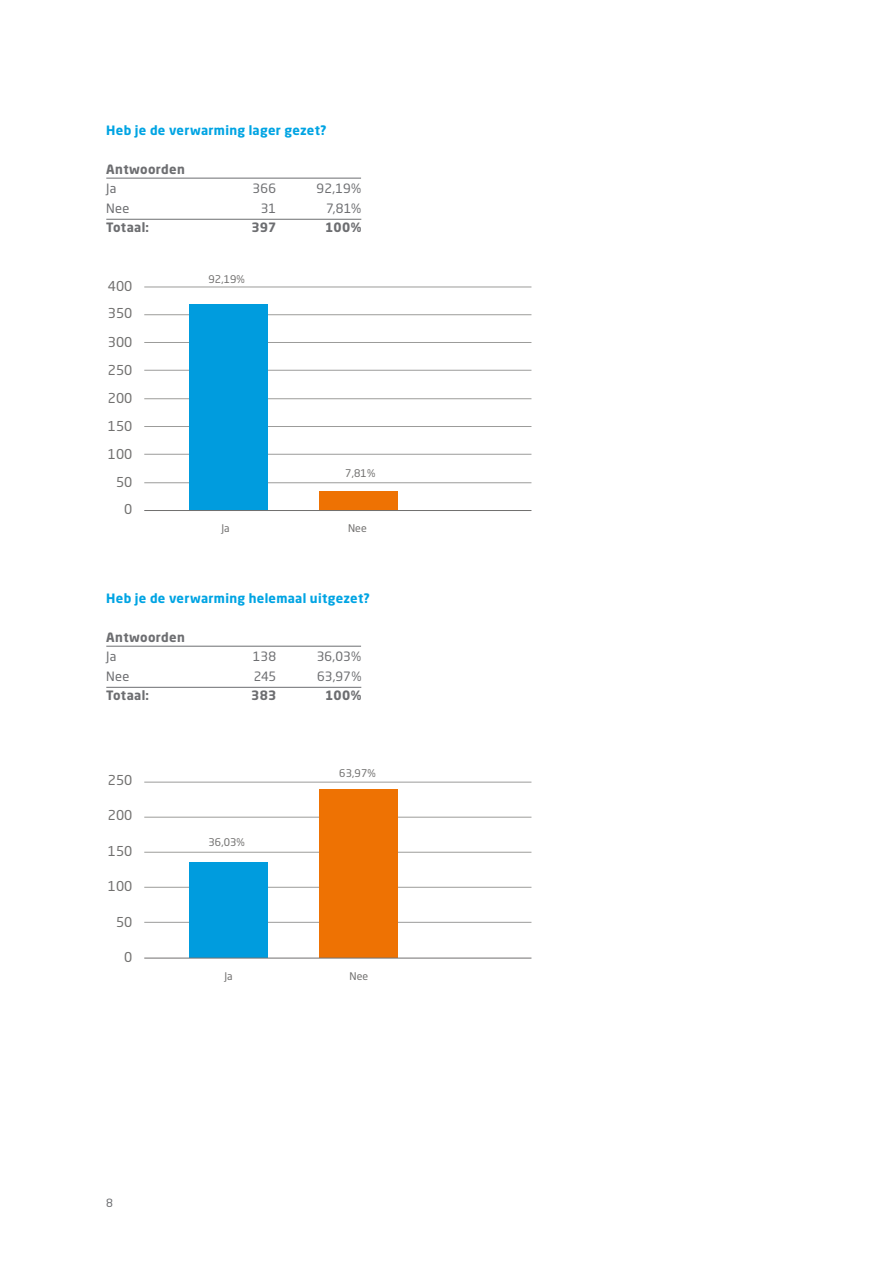
<style>
.page{position:relative;width:893px;height:1263px;background:#fff}
.page>*{position:absolute;margin:0;border:0;box-sizing:border-box;transform-origin:0 0}
.t1{font:13.5px "Neo Sans Pro";letter-spacing:.01em;color:#71706f}
.t2{font:700 12.75px "Neo Sans Pro";letter-spacing:.025em;color:#00a4e3}
.t3{font:700 12.75px "Neo Sans Pro";letter-spacing:.025em;color:#6d6e71}
.t4{font:12.75px "Neo Sans Pro";letter-spacing:.015em;color:#6d6e71}
.t5{font:11.25px "Neo Sans Pro";color:#6d6e71}
.t6{font:10.5px "Neo Sans Pro";letter-spacing:.01em;color:#71706f}
</style>
<div class="page">
<hr style="left:106px;top:178px;width:255px;height:1px;background:#6d6e71">
<hr style="left:106px;top:219px;width:255px;height:1px;background:#6d6e71">
<hr style="left:106px;top:646px;width:255px;height:1px;background:#6d6e71">
<hr style="left:106px;top:687px;width:255px;height:1px;background:#6d6e71">
<hr style="left:144px;top:782px;width:387px;height:1px;background:#9c9c9a">
<hr style="left:144px;top:817px;width:387px;height:1px;background:#9c9c9a">
<hr style="left:144px;top:852px;width:387px;height:1px;background:#9c9c9a">
<hr style="left:144px;top:887px;width:387px;height:1px;background:#9c9c9a">
<hr style="left:144px;top:922px;width:387px;height:1px;background:#9c9c9a">
<div style="left:319px;top:789px;width:79px;height:169px;background:#ee7203"></div>
<div style="left:190px;top:863px;width:78px;height:95px;background:#009cde"></div>
<hr style="left:144px;top:958px;width:387px;height:1px;background:#71706f">
<hr style="left:144px;top:482px;width:387px;height:1px;background:#9c9c9a">
<hr style="left:144px;top:454px;width:387px;height:1px;background:#9c9c9a">
<hr style="left:144px;top:426px;width:387px;height:1px;background:#9c9c9a">
<hr style="left:144px;top:398px;width:387px;height:1px;background:#9c9c9a">
<hr style="left:144px;top:370px;width:387px;height:1px;background:#9c9c9a">
<hr style="left:144px;top:342px;width:387px;height:1px;background:#9c9c9a">
<hr style="left:144px;top:314px;width:387px;height:1px;background:#9c9c9a">
<hr style="left:144px;top:287px;width:387px;height:1px;background:#9c9c9a">
<div style="left:319px;top:491px;width:79px;height:19px;background:#ee7203"></div>
<div style="left:190px;top:304px;width:78px;height:206px;background:#009cde"></div>
<hr style="left:144px;top:510px;width:387px;height:1px;background:#71706f">
<p class="t2" style="left:106px;top:122px;width:222px">Heb je de verwarming lager gezet?</p>
<p class="t3" style="left:106px;top:161px;width:80px">Antwoorden</p>
<p class="t4" style="left:106px;top:181px;width:12px">Ja</p>
<p class="t4" style="left:253px;top:181px;width:25px">366</p>
<p class="t4" style="left:317px;top:181px;width:46px">92,19%</p>
<p class="t4" style="left:106px;top:200px;width:25px">Nee</p>
<p class="t4" style="left:261px;top:200px;width:17px">31</p>
<p class="t4" style="left:326px;top:200px;width:37px">7,81%</p>
<p class="t3" style="left:106px;top:219px;width:44px">Totaal:</p>
<p class="t3" style="left:251px;top:219px;width:26px">397</p>
<p class="t3" style="left:325px;top:219px;width:38px">100%</p>
<p class="t1" style="left:108px;top:277px;width:26px">400</p>
<p class="t1" style="left:108px;top:305px;width:26px">350</p>
<p class="t1" style="left:108px;top:334px;width:26px">300</p>
<p class="t1" style="left:108px;top:361px;width:26px">250</p>
<p class="t1" style="left:108px;top:389px;width:26px">200</p>
<p class="t1" style="left:108px;top:418px;width:26px">150</p>
<p class="t1" style="left:108px;top:445px;width:26px">100</p>
<p class="t1" style="left:116px;top:473px;width:18px">50</p>
<p class="t1" style="left:124px;top:501px;width:10px">0</p>
<p class="t6" style="left:208px;top:272px;width:38px">92,19%</p>
<p class="t6" style="left:345px;top:467px;width:32px">7,81%</p>
<p class="t6" style="left:221px;top:522px;width:10px">Ja</p>
<p class="t6" style="left:348px;top:522px;width:20px">Nee</p>
<p class="t2" style="left:106px;top:590px;width:265px">Heb je de verwarming helemaal uitgezet?</p>
<p class="t3" style="left:106px;top:629px;width:80px">Antwoorden</p>
<p class="t4" style="left:106px;top:649px;width:12px">Ja</p>
<p class="t4" style="left:253px;top:649px;width:25px">138</p>
<p class="t4" style="left:317px;top:649px;width:46px">36,03%</p>
<p class="t4" style="left:106px;top:668px;width:25px">Nee</p>
<p class="t4" style="left:254px;top:668px;width:24px">245</p>
<p class="t4" style="left:317px;top:668px;width:46px">63,97%</p>
<p class="t3" style="left:106px;top:687px;width:44px">Totaal:</p>
<p class="t3" style="left:251px;top:687px;width:26px">383</p>
<p class="t3" style="left:325px;top:687px;width:38px">100%</p>
<p class="t1" style="left:108px;top:771px;width:26px">250</p>
<p class="t1" style="left:108px;top:807px;width:26px">200</p>
<p class="t1" style="left:108px;top:843px;width:26px">150</p>
<p class="t1" style="left:108px;top:878px;width:26px">100</p>
<p class="t1" style="left:116px;top:913px;width:18px">50</p>
<p class="t1" style="left:124px;top:949px;width:10px">0</p>
<p class="t6" style="left:208px;top:835px;width:38px">36,03%</p>
<p class="t6" style="left:339px;top:767px;width:38px">63,97%</p>
<p class="t6" style="left:224px;top:969px;width:10px">Ja</p>
<p class="t6" style="left:349px;top:969px;width:20px">Nee</p>
<p class="t5" style="left:106px;top:1196px;width:8px">8</p>
</div>
